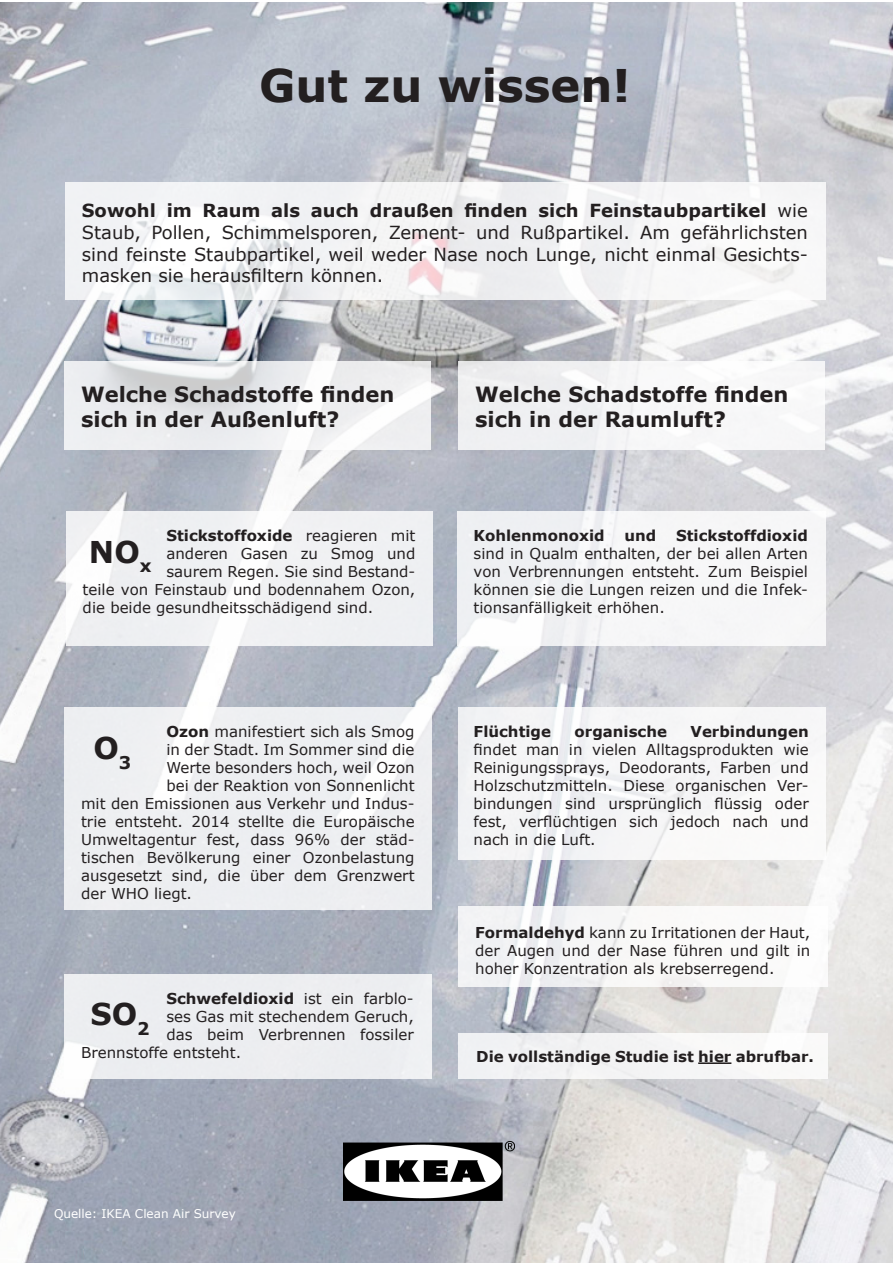
<style>
.page{position:relative;width:893px;height:1263px;background:#fff}
.page>*{position:absolute;margin:0;border:0;box-sizing:border-box;transform-origin:0 0}
.t1{font:700 45px "Verdana";color:#231f20}
.t2{font:700 30px "Verdana";color:#231f20}
.t3{font:700 21px "Verdana";color:#231f20}
.t4{font:18px/21.6px "Verdana";color:#231f20;text-align:justify}
.t5{font:15px/18px "Verdana";color:#231f20;text-align:justify}
.t6{font:700 15px "Verdana";color:#231f20}
.t7{font:12px "Verdana";color:#fff}
.s1{font-weight:700}
.s2{font-weight:400}
</style>
<div class="page">
<img style="left:0;top:2px;width:893px;height:1261px">
<div style="left:66px;top:511px;width:366px;height:135px;background:linear-gradient(to right,#f3f4f5,#eff0f3)"></div>
<div style="left:64px;top:974px;width:368px;height:104px;background:#eceef0"></div>
<svg style="left:64px;top:707px;width:368px;height:202px;fill:#edeff1"></svg>
<div style="left:65px;top:182px;width:761px;height:117px;background:#f3f4f5"></div>
<div style="left:457px;top:511px;width:368px;height:135px;background:#f6f6f7"></div>
<div style="left:458px;top:906px;width:369px;height:80px;background:linear-gradient(to right,#f0f1f3,#fdfcfb)"></div>
<div style="left:458px;top:707px;width:368px;height:152px;background:#f5f5f6"></div>
<img style="left:343px;top:1141px;width:171px;height:59px">
<svg style="left:64px;top:361px;width:367px;height:89px;fill:#edeef0"></svg>
<div style="left:458px;top:361px;width:367px;height:89px;background:#f6f6f7"></div>
<div style="left:458px;top:1033px;width:369px;height:45px;background:#f4f4f5"></div>
<hr style="left:698px;top:1062px;width:33px;height:2px;background:#231f20">
<p class="t1" style="left:259px;top:54px;width:373px">Gut zu wissen!</p>
<p class="t4" style="left:82px;top:200px;width:728px"><span class="s1">Sowohl im Raum als auch draußen finden sich Feinstaubpartikel</span> wie Staub, Pollen, Schimmelsporen, Zement- und Rußpartikel. Am gefährlichsten sind feinste Staubpartikel, weil weder Nase noch Lunge, nicht einmal Gesichts&shy;masken sie herausfiltern können.</p>
<p class="t3" style="left:81px;top:380px;width:315px">Welche Schadstoffe finden</p>
<p class="t3" style="left:81px;top:405px;width:260px">sich in der Außenluft?</p>
<p class="t6" style="left:166px;top:524px;width:250px">Stickstoffoxide <span class="s2">reagieren mit</span></p>
<p class="t5" style="left:166px;top:544px;width:250px">anderen Gasen zu Smog und</p>
<p class="t5" style="left:166px;top:562px;width:250px">saurem Regen. Sie sind Bestand-</p>
<p class="t5" style="left:83px;top:580px;width:334px">teile von Feinstaub und bodennahem Ozon,</p>
<p class="t5" style="left:83px;top:598px;width:292px">die beide gesundheitsschädigend sind.</p>
<p class="t2" style="left:89px;top:530px;width:64px">NO<sub>x</sub></p>
<p class="t5" style="left:166px;top:722px;width:250px"><span class="s1">Ozon</span> manifestiert sich als Smog</p>
<p class="t5" style="left:166px;top:740px;width:250px">in der Stadt. Im Sommer sind die</p>
<p class="t5" style="left:166px;top:758px;width:250px">Werte besonders hoch, weil Ozon</p>
<p class="t5" style="left:166px;top:776px;width:250px">bei der Reaktion von Sonnenlicht</p>
<p class="t5" style="left:81px;top:794px;width:335px">mit den Emissionen aus Verkehr und Indus-</p>
<p class="t5" style="left:81px;top:812px;width:335px">trie entsteht. 2014 stellte die Europäische</p>
<p class="t5" style="left:81px;top:830px;width:335px">Umweltagentur fest, dass 96% der städ-</p>
<p class="t5" style="left:81px;top:848px;width:335px">tischen Bevölkerung einer Ozonbelastung</p>
<p class="t5" style="left:81px;top:866px;width:335px">ausgesetzt sind, die über dem Grenzwert</p>
<p class="t5" style="left:81px;top:884px;width:113px">der WHO liegt.</p>
<p class="t2" style="left:93px;top:726px;width:39px">O<sub>3</sub></p>
<p class="t6" style="left:166px;top:988px;width:249px">Schwefeldioxid <span class="s2">ist ein farblo-</span></p>
<p class="t5" style="left:166px;top:1007px;width:249px">ses Gas mit stechendem Geruch,</p>
<p class="t5" style="left:166px;top:1025px;width:249px">das beim Verbrennen fossiler</p>
<p class="t5" style="left:81px;top:1043px;width:162px">Brennstoffe entsteht.</p>
<p class="t2" style="left:90px;top:992px;width:61px">SO<sub>2</sub></p>
<p class="t7" style="left:54px;top:1205px;width:183px">Quelle: IKEA Clean Air Survey</p>
<p class="t3" style="left:475px;top:380px;width:315px">Welche Schadstoffe finden</p>
<p class="t3" style="left:475px;top:405px;width:252px">sich in der Raumluft?</p>
<p class="t5" style="left:474px;top:526px;width:336px;text-indent:203px"><span class="s1">Stickstoffdioxid </span>sind in Qualm enthalten, der bei allen Arten von Verbrennungen entsteht. Zum Beispiel können sie die Lungen reizen und die Infek&shy;tionsanfälligkeit erhöhen.</p>
<p class="t6" style="left:474px;top:524px;width:133px">Kohlenmonoxid</p>
<p class="t6" style="left:624px;top:524px;width:33px">und</p>
<p class="t5" style="left:474px;top:722px;width:337px;text-indent:217px"><span class="s1">Verbindungen </span>findet man in vielen Alltagsprodukten wie Reinigungssprays, Deodorants, Farben und Holzschutzmitteln. Diese organischen Ver&shy;bindungen sind ursprünglich flüssig oder fest, verflüchtigen sich jedoch nach und nach in die Luft.</p>
<p class="t6" style="left:474px;top:721px;width:79px">Flüchtige</p>
<p class="t6" style="left:575px;top:721px;width:94px">organische</p>
<p class="t5" style="left:475px;top:923px;width:337px"><span class="s1">Formaldehyd</span> kann zu Irritationen der Haut, der Augen und der Nase führen und gilt in hoher Konzentration als krebserregend.</p>
<p class="t6" style="left:476px;top:1046px;width:339px">Die vollständige Studie ist hier abrufbar.</p>
</div>
